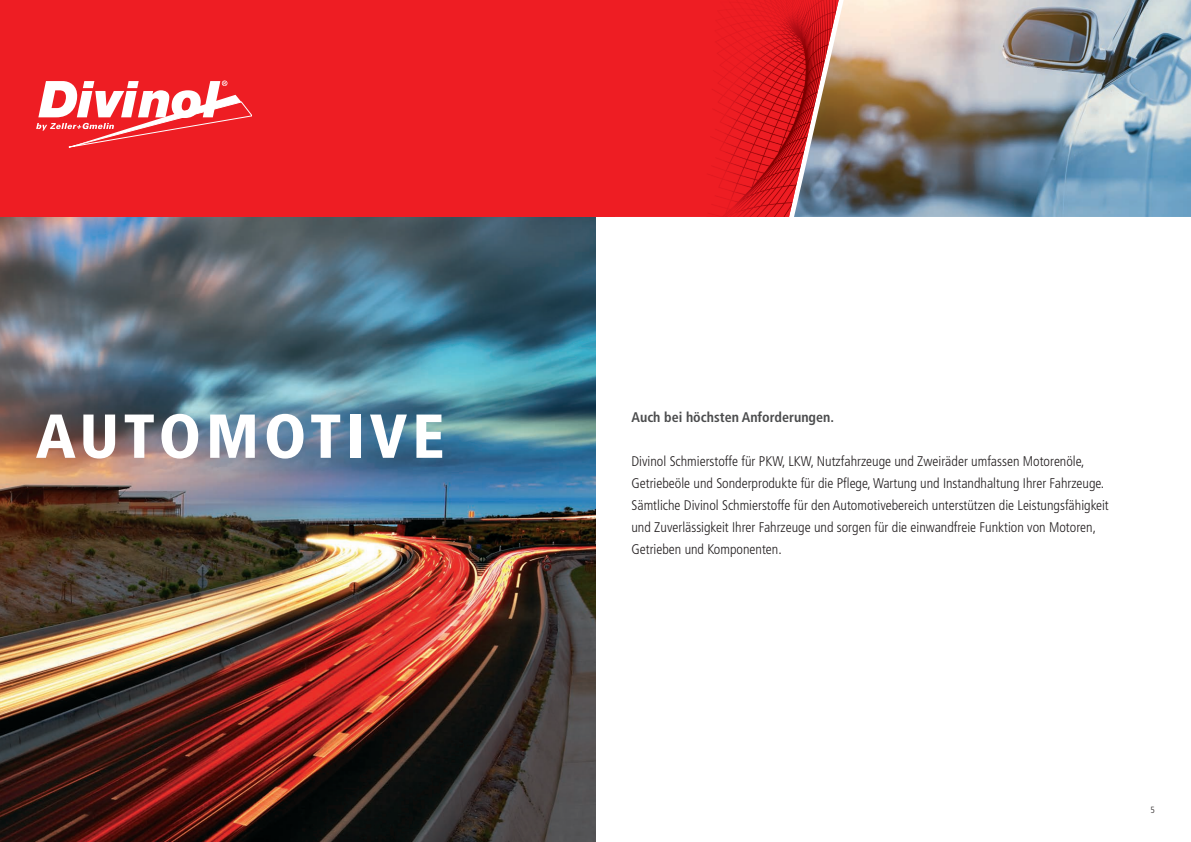
<style>
.page{position:relative;width:1191px;height:842px;background:#fff}
.page>*{position:absolute;margin:0;border:0;box-sizing:border-box;transform-origin:0 0}
.t1{font:900 condensed 62px "Frutiger";letter-spacing:.08em;color:#fff}
.t2{font:300 condensed 14px/22px "Frutiger";color:#231f20}
.t3{font:700 condensed 14px "Frutiger";color:#4b4c4d}
.t4{font:300 condensed 9px "Frutiger";color:#231f20}
</style>
<div class="page">
<img style="left:838px;top:0;width:353px;height:217px">
<img style="left:0;top:217px;width:595px;height:625px">
<div style="left:615px;top:0;width:91px;height:217px;background:#ee1d23"></div>
<img style="left:706px;top:0;width:132px;height:217px">
<div style="left:0;top:0;width:615px;height:217px;background:#ee1d23"></div>
<svg style="left:36px;top:81px;width:216px;height:67px"></svg>
<h1 class="t1" style="left:36px;top:399px;width:410px">AUTOMOTIVE</h1>
<p class="t3" style="left:631px;top:409px;width:204px">Auch bei höchsten Anforderungen.</p>
<p class="t2" style="left:631px;top:451px;width:479px">Divinol Schmierstoffe für PKW, LKW, Nutzfahrzeuge und Zweiräder umfassen Motorenöle, Getriebeöle und Sonderprodukte für die Pflege, Wartung und Instandhaltung Ihrer Fahrzeuge.<br>Sämtliche Divinol Schmierstoffe für den Automotivebereich unterstützen die Leistungsfähigkeit und Zuverlässigkeit Ihrer Fahrzeuge und sorgen für die einwandfreie Funktion von Motoren, Getrieben und Komponenten.</p>
<p class="t4" style="left:1150px;top:804px;width:6px">5</p>
</div>
